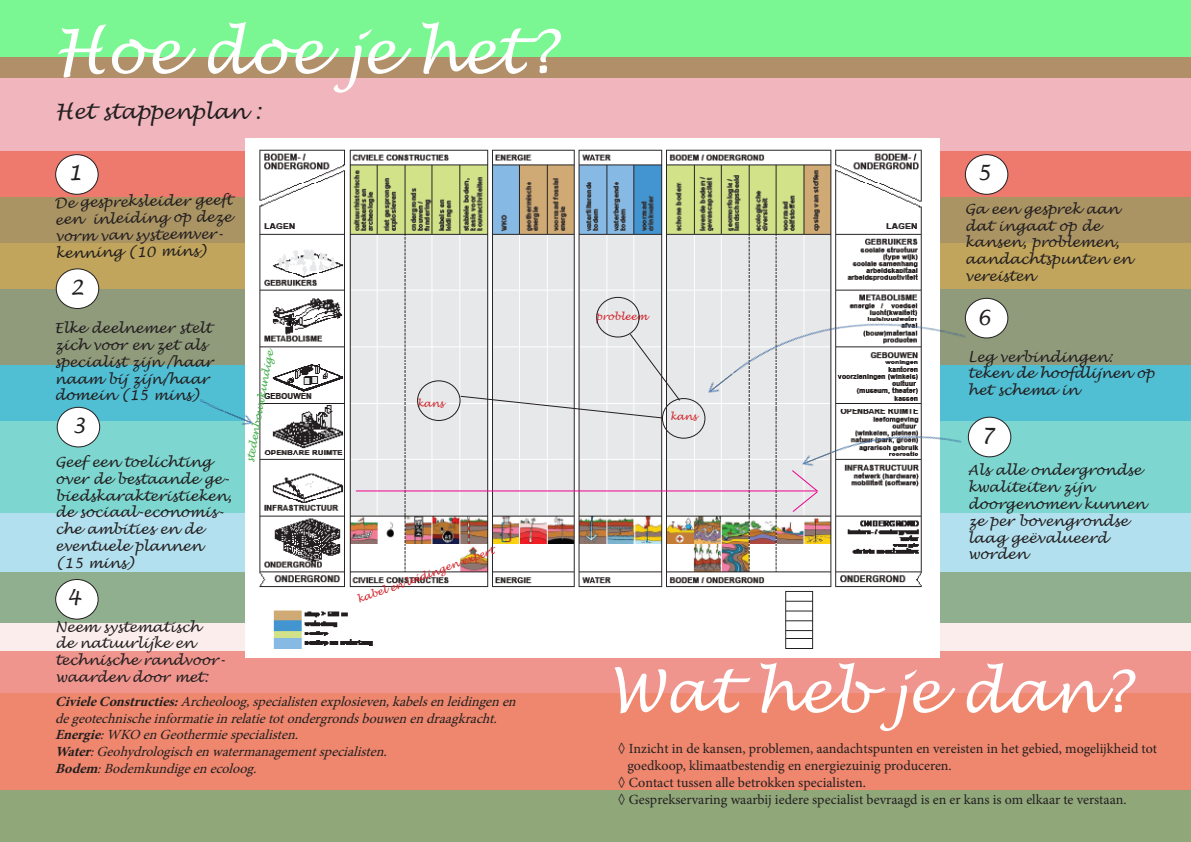
<style>
.page{position:relative;width:1191px;height:842px;background:#fff}
.page>*{position:absolute;margin:0;border:0;box-sizing:border-box;transform-origin:0 0}
.t1{font:italic 60px "Lucida Handwriting";color:#fff}
.t2{font:italic 58px "Lucida Handwriting";color:#fff}
.t3{font:italic 21px "Lucida Handwriting";color:#231f20}
.t4{font:italic 14px/16.8px "Lucida Handwriting";color:#231f20}
.t5{font:italic 14px/16.8px "Minion Pro";color:#231f20}
.t6{font:14px "Minion Pro";color:#231f20}
.t7{font:italic 10px "Lucida Handwriting";color:#d1232a}
.t8{font:italic 10px "Lucida Handwriting";color:#40ae49}
.s1{font-weight:700}
</style>
<div class="page">
<div style="left:0;top:78px;width:1191px;height:74px;background:#f1b6bd"></div>
<div style="left:0;top:57px;width:1191px;height:21px;background:#b18f68"></div>
<div style="left:0;top:0;width:1191px;height:57px;background:#7af792"></div>
<div style="left:0;top:152px;width:1191px;height:45px;background:#ee7a6e"></div>
<div style="left:0;top:197px;width:1191px;height:47px;background:#ab9464"></div>
<div style="left:0;top:244px;width:1191px;height:45px;background:#c1a55c"></div>
<div style="left:0;top:289px;width:1191px;height:77px;background:#909b7c"></div>
<div style="left:0;top:366px;width:1191px;height:55px;background:#50bed3"></div>
<div style="left:0;top:421px;width:1191px;height:92px;background:#7dd7d0"></div>
<div style="left:0;top:513px;width:1191px;height:60px;background:#b3e0ee"></div>
<div style="left:0;top:651px;width:1191px;height:42px;background:#f0948e"></div>
<div style="left:0;top:693px;width:1191px;height:98px;background:#ee876e"></div>
<div style="left:0;top:791px;width:1191px;height:51px;background:#90a77a"></div>
<div style="left:0;top:623px;width:1191px;height:28px;background:#fbedec"></div>
<div style="left:0;top:573px;width:1191px;height:50px;background:#90af8e"></div>
<img style="left:245px;top:138px;width:694px;height:520px">
<div style="left:56px;top:155px;width:42px;height:39px;background:#fff;border-radius:50%"></div>
<div style="left:55px;top:154px;width:44px;height:41px;border:1px solid #231f20;border-radius:50%"></div>
<div style="left:56px;top:269px;width:43px;height:39px;background:#fff;border-radius:50%"></div>
<div style="left:56px;top:268px;width:43px;height:41px;border:1px solid #231f20;border-radius:50%"></div>
<div style="left:57px;top:407px;width:43px;height:40px;background:#fff;border-radius:50%"></div>
<div style="left:57px;top:407px;width:43px;height:40px;border:1px solid #231f20;border-radius:50%"></div>
<div style="left:56px;top:579px;width:42px;height:40px;background:#fff;border-radius:50%"></div>
<div style="left:55px;top:579px;width:44px;height:41px;border:1px solid #231f20;border-radius:50%"></div>
<div style="left:965px;top:155px;width:42px;height:39px;background:#fff;border-radius:50%"></div>
<div style="left:965px;top:154px;width:43px;height:41px;border:1px solid #231f20;border-radius:50%"></div>
<div style="left:965px;top:298px;width:42px;height:40px;background:#fff;border-radius:50%"></div>
<div style="left:965px;top:298px;width:43px;height:40px;border:1px solid #231f20;border-radius:50%"></div>
<div style="left:417px;top:380px;width:43px;height:41px;border:1px solid #231f20;border-radius:50%"></div>
<div style="left:596px;top:297px;width:43px;height:40px;border:1px solid #231f20;border-radius:50%"></div>
<div style="left:662px;top:398px;width:43px;height:41px;border:1px solid #231f20;border-radius:50%"></div>
<img style="left:698px;top:241px;width:268px;height:246px">
<div style="left:968px;top:417px;width:42px;height:40px;background:#fff;border-radius:50%"></div>
<div style="left:967px;top:417px;width:44px;height:40px;border:1px solid #231f20;border-radius:50%"></div>
<hr style="left:356px;top:490px;width:461px;height:1px;background:#ed028c">
<img style="left:791px;top:398px;width:201px;height:183px">
<svg style="left:459px;top:333px;width:222px;height:86px;background:#e1e2e3"></svg>
<img style="left:196px;top:288px;width:110px;height:146px">
<p class="t1" style="left:53px;top:16px;width:504px">Hoe doe je het?</p>
<p class="t3" style="left:55px;top:99px;width:207px">Het stappenplan :</p>
<p class="t3" style="left:68px;top:160px;width:16px">1</p>
<p class="t4" style="left:54px;top:195px;width:179px;rotate:-1deg">De gespreksleider geeft een inleiding op deze vorm van systeemver&shy;kenning (10 mins)</p>
<p class="t3" style="left:70px;top:274px;width:16px">2</p>
<p class="t4" style="left:54px;top:320px;width:160px">Elke deelnemer stelt zich voor en zet als specialist zijn /haar naam bij zijn/haar domein (15 mins)</p>
<p class="t3" style="left:72px;top:413px;width:16px">3</p>
<p class="t4" style="left:55px;top:454px;width:178px">Geef een toelichting over de bestaande ge&shy;biedskarakteristieken, de sociaal-economis&shy;che ambities en de eventuele plannen</p>
<p class="t4" style="left:55px;top:555px;width:80px">(15 mins)</p>
<p class="t3" style="left:67px;top:585px;width:16px">4</p>
<p class="t4" style="left:55px;top:619px;width:171px">Neem systematisch<br>de natuurlijke en technische randvoor&shy;waarden door met:</p>
<p class="t8" style="left:244px;top:462px;width:115px;rotate:-80deg">stedenbouwkundige</p>
<p class="t7" style="left:417px;top:397px;width:28px">kans</p>
<p class="t7" style="left:355px;top:594px;width:146px;rotate:-20deg">kabel en leidingen expert</p>
<p class="t5" style="left:55px;top:693px;width:467px"><span class="s1">CivieleConstructies:</span>Archeoloog,specialistenexplosieven,kabelsenleidingenen degeotechnischeinformatieinrelatietotondergrondsbouwenendraagkracht.</p>
<p class="t5" style="left:55px;top:727px;width:249px"><span class="s1">Energie</span>:WKO enGeothermiespecialisten.</p>
<p class="t5" style="left:55px;top:743px;width:338px"><span class="s1">Water</span>:Geohydrologischenwatermanagementspecialisten.</p>
<p class="t5" style="left:55px;top:760px;width:208px"><span class="s1">Bodem</span>:Bodemkundigeenecoloog.</p>
<p class="t3" style="left:976px;top:160px;width:16px">5</p>
<p class="t7" style="left:596px;top:311px;width:53px">probleem</p>
<p class="t7" style="left:670px;top:411px;width:28px">kans</p>
<p class="t4" style="left:965px;top:201px;width:168px">Ga een gesprek aan dat ingaat op de kansen, problemen, aandachtspunten en vereisten</p>
<p class="t3" style="left:977px;top:304px;width:16px">6</p>
<p class="t4" style="left:967px;top:349px;width:188px">Leg verbindingen: teken de hoofdlijnen op het schema in</p>
<p class="t3" style="left:980px;top:423px;width:16px">7</p>
<p class="t4" style="left:967px;top:462px;width:179px">Als alle ondergrondse kwaliteiten zijn doorgenomen kunnen ze per bovengrondse laag geëvalueerd worden</p>
<p class="t2" style="left:608px;top:657px;width:523px">Wat heb je dan?</p>
<p class="t6" style="left:618px;top:739px;width:540px">◊ Inzicht in de kansen, problemen, aandachtspunten en vereisten in het gebied, mogelijkheid tot</p>
<p class="t6" style="left:627px;top:756px;width:326px">goedkoop, klimaatbestendig en energiezuinig produceren.</p>
<p class="t6" style="left:618px;top:773px;width:250px">◊ Contact tussen alle betrokken specialisten.</p>
<p class="t6" style="left:618px;top:790px;width:510px">◊ Gesprekservaring waarbij iedere specialist bevraagd is en er kans is om elkaar te verstaan.</p>
</div>
